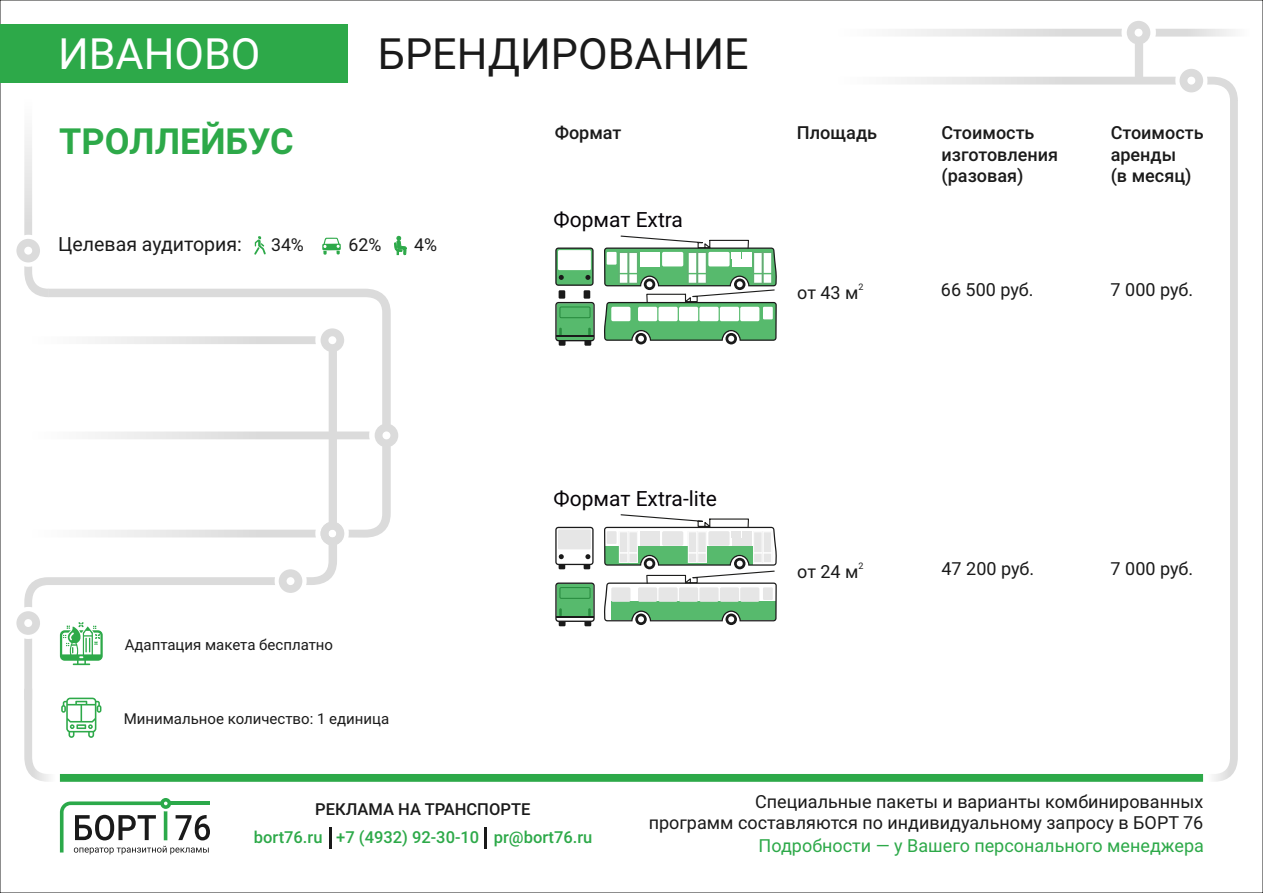
<style>
.page{position:relative;width:1263px;height:893px;background:#fff}
.page>*{position:absolute;margin:0;border:0;box-sizing:border-box;transform-origin:0 0}
.t1{font:43.05px "Roboto";color:#1a1a1a}
.t2{font:43.05px "Roboto";color:#fff}
.t3{font:700 36px "Roboto";color:#2da949}
.t4{font:21px "Roboto";color:#070408}
.t5{font:19.5px "Roboto";color:#1a1a1a}
.t6{font:18px/21.6px "Roboto";color:#1a1a1a;text-align:right}
.t7{font:500 18px/21.6px "Roboto";color:#1a1a1a}
.t8{font:18px "Roboto";color:#2da949}
.t9{font:17.7px "Roboto";color:#1a1a1a}
.t10{font:500 16.5px "Roboto";color:#2da949}
.t11{font:500 16.5px "Roboto";color:#1a1a1a}
.t12{font:15px "Roboto";color:#1a1a1a}
.t13{font:9px "Roboto";color:#1a1a1a}
</style>
<div class="page">
<svg style="left:60px;top:798px;width:150px;height:56px"></svg>
<div style="left:0;top:25px;width:347px;height:58px;background:#2da949"></div>
<svg style="left:254px;top:236px;width:12px;height:19px"></svg>
<svg style="left:322px;top:238px;width:19px;height:17px"></svg>
<svg style="left:394px;top:236px;width:12px;height:19px"></svg>
<svg style="left:16px;top:134px;width:33px;height:163px"></svg>
<svg style="left:48px;top:289px;width:350px;height:248px"></svg>
<svg style="left:48px;top:328px;width:322px;height:210px"></svg>
<svg style="left:16px;top:522px;width:328px;height:167px"></svg>
<div style="left:60px;top:774px;width:1143px;height:8px;background:#2da949"></div>
<svg style="left:24px;top:689px;width:77px;height:93px"></svg>
<svg style="left:836px;top:21px;width:402px;height:761px"></svg>
<hr style="left:330px;top:827px;width:2px;height:22px;background:#1a1a1a">
<hr style="left:484px;top:827px;width:2px;height:22px;background:#1a1a1a">
<div style="left:559px;top:290px;width:6px;height:9px;background:#1a1a1a"></div>
<div style="left:584px;top:290px;width:6px;height:9px;background:#1a1a1a"></div>
<svg style="left:555px;top:248px;width:39px;height:38px"></svg>
<div style="left:558px;top:250px;width:33px;height:20px;background:#fff"></div>
<div style="left:559px;top:337px;width:6px;height:9px;background:#1a1a1a"></div>
<div style="left:584px;top:337px;width:7px;height:9px;background:#1a1a1a"></div>
<svg style="left:555px;top:302px;width:40px;height:39px;background:#4e9d60"></svg>
<svg style="left:604px;top:235px;width:173px;height:109px"></svg>
<div style="left:559px;top:561px;width:6px;height:8px;background:#1a1a1a"></div>
<div style="left:584px;top:561px;width:6px;height:8px;background:#1a1a1a"></div>
<svg style="left:555px;top:527px;width:39px;height:38px"></svg>
<div style="left:558px;top:529px;width:33px;height:20px;background:#e6e6e6"></div>
<div style="left:559px;top:618px;width:6px;height:8px;background:#1a1a1a"></div>
<div style="left:584px;top:618px;width:7px;height:8px;background:#1a1a1a"></div>
<svg style="left:555px;top:582px;width:40px;height:40px;background:#5aa26a"></svg>
<svg style="left:604px;top:514px;width:173px;height:111px"></svg>
<h1 class="t2" style="left:58px;top:37px;width:204px">ИВАНОВО</h1>
<h1 class="t1" style="left:378px;top:37px;width:372px">БРЕНДИРОВАНИЕ</h1>
<h2 class="t3" style="left:59px;top:127px;width:236px">ТРОЛЛЕЙБУС</h2>
<p class="t5" style="left:58px;top:237px;width:185px">Целевая аудитория:</p>
<p class="t9" style="left:271px;top:238px;width:34px">34%</p>
<p class="t9" style="left:349px;top:238px;width:34px">62%</p>
<p class="t9" style="left:414px;top:238px;width:24px">4%</p>
<p class="t12" style="left:125px;top:639px;width:210px">Адаптация макета бесплатно</p>
<p class="t12" style="left:124px;top:713px;width:267px">Минимальное количество: 1 единица</p>
<p class="t7" style="left:555px;top:124px;width:68px">Формат</p>
<p class="t7" style="left:797px;top:124px;width:82px">Площадь</p>
<p class="t7" style="left:941px;top:124px;width:118px">Стоимость изготовления (разовая)</p>
<p class="t7" style="left:1111px;top:124px;width:95px">Стоимость аренды<br>(в месяц)</p>
<p class="t4" style="left:554px;top:212px;width:131px">Формат Extra</p>
<p class="t4" style="left:554px;top:490px;width:165px">Формат Extra-lite</p>
<p class="t6" style="left:797px;top:283px;width:63px">от 43 м</p>
<p class="t6" style="left:941px;top:280px;width:94px">66 500 руб.</p>
<p class="t6" style="left:1111px;top:280px;width:84px">7 000 руб.</p>
<p class="t13" style="left:858px;top:283px;width:7px">2</p>
<p class="t6" style="left:797px;top:563px;width:63px">от 24 м</p>
<p class="t6" style="left:941px;top:560px;width:94px">47 200 руб.</p>
<p class="t6" style="left:1111px;top:560px;width:84px">7 000 руб.</p>
<p class="t13" style="left:858px;top:562px;width:7px">2</p>
<p class="t11" style="left:315px;top:803px;width:217px">РЕКЛАМА НА ТРАНСПОРТЕ</p>
<p class="t10" style="left:254px;top:830px;width:340px">bort76.ru +7 (4932) 92-30-10 pr@bort76.ru</p>
<p class="t6" style="left:649px;top:792px;width:556px">Специальные пакеты и варианты комбинированных<br>программ составляются по индивидуальному запросу в БОРТ 76</p>
<p class="t8" style="left:759px;top:838px;width:447px">Подробности — у Вашего персонального менеджера</p>
</div>
